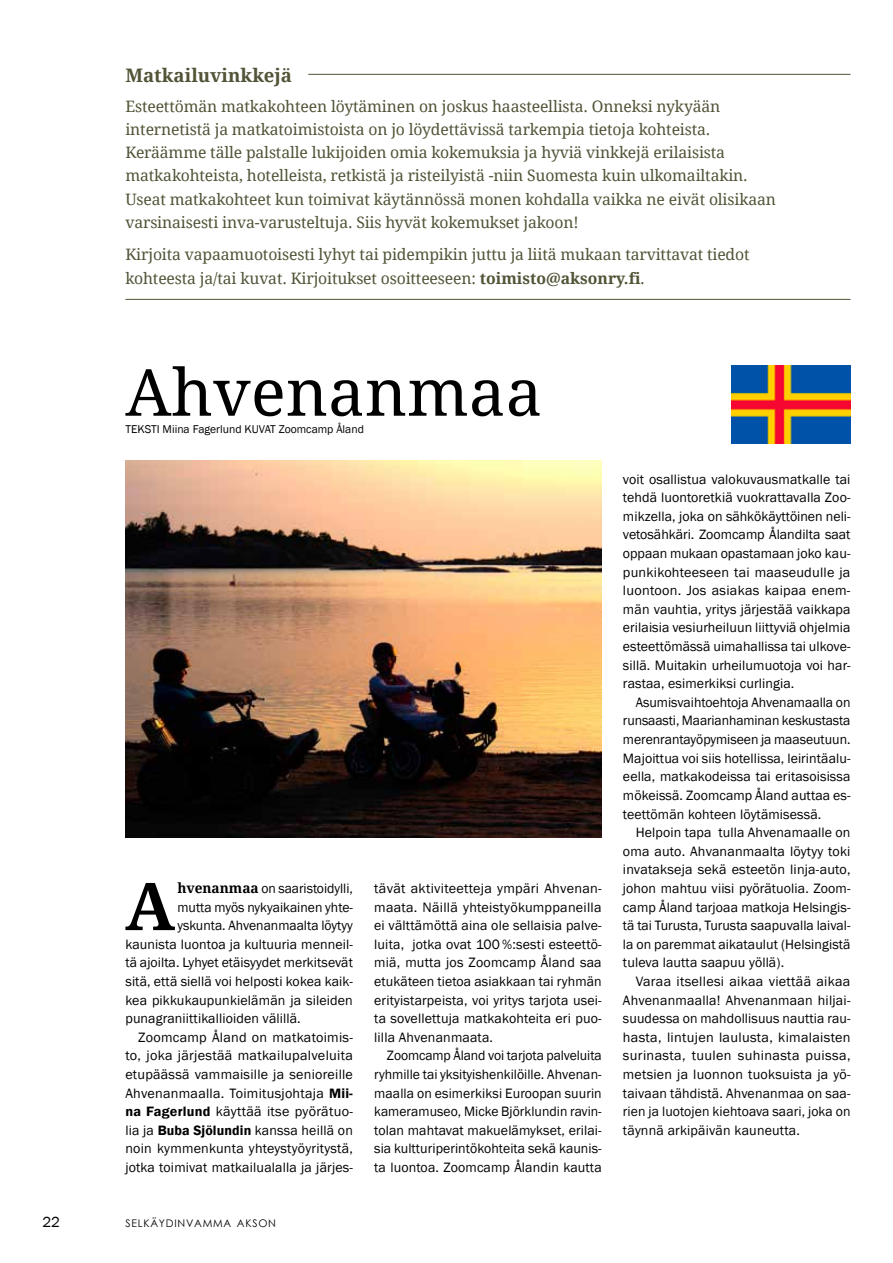
<style>
.page{position:relative;width:893px;height:1263px;background:#fff}
.page>*{position:absolute;margin:0;border:0;box-sizing:border-box;transform-origin:0 0}
.t1{font:700 66px "Droid Serif";color:#000}
.t2{font:65.1px "Droid Serif";letter-spacing:.005em;color:#000}
.t3{font:700 18.6px "Droid Serif";color:#525337}
.t4{font:15.75px/23.2px "Droid Serif";letter-spacing:-.01em;color:#525337}
.t5{font:15px "Franklin Gothic";color:#000}
.t6{font:13.95px/18.6px "Franklin Gothic";letter-spacing:.01em;color:#000;text-align:justify}
.t7{font:11.7px "Franklin Gothic";color:#000}
.t8{font:10.5px "Century Gothic";letter-spacing:.07em;color:#000}
.s1{font-weight:700}
.s2{font-style:italic}
.s3{font-family:"Droid Serif";font-weight:700}
.s4{font-weight:600}
</style>
<div class="page">
<img style="left:125px;top:461px;width:477px;height:376px">
<hr style="left:125px;top:299px;width:725px;height:1px;background:#525337">
<hr style="left:308px;top:74px;width:542px;height:1px;background:#525337">
<img style="left:731px;top:366px;width:119px;height:78px">
<h3 class="t3" style="left:125px;top:65px;width:168px">Matkailuvinkkejä</h3>
<p class="t4" style="left:125px;top:95px;width:652px">Esteettömän matkakohteen löytäminen on joskus haasteellista. Onneksi nykyään internetistä ja matkatoimistoista on jo löydettävissä tarkempia tietoja kohteista.<br>Keräämme tälle palstalle lukijoiden omia kokemuksia ja hyviä vinkkejä erilaisista matkakohteista, hotelleista, retkistä ja risteilyistä -niin Suomesta kuin ulkomailtakin.<br>Useat matkakohteet kun toimivat käytännössä monen kohdalla vaikka ne eivät olisikaan varsinaisesti inva-varusteltuja. Siis hyvät kokemukset jakoon!</p>
<p class="t4" style="left:125px;top:243px;width:626px">Kirjoita vapaamuotoisesti lyhyt tai pidempikin juttu ja liitä mukaan tarvittavat tiedot kohteesta ja/tai kuvat. Kirjoitukset osoitteeseen: <span class="s1">toimisto@aksonry.fi</span><span class="s2">.</span></p>
<h2 class="t2" style="left:125px;top:355px;width:418px">Ahvenanmaa</h2>
<p class="t7" style="left:125px;top:422px;width:240px">TEKSTI Miina Fagerlund KUVAT Zoomcamp Åland</p>
<h1 class="t1" style="left:125px;top:869px;width:51px">A</h1>
<p class="t6" style="left:177px;top:879px;width:177px"><span class="s3">hvenanmaa</span> on saaristoidylli,</p>
<p class="t6" style="left:177px;top:898px;width:177px">mutta myös nykyaikainen yhte-</p>
<p class="t6" style="left:177px;top:916px;width:177px">yskunta. Ahvenanmaalta löytyy</p>
<p class="t6" style="left:125px;top:935px;width:229px">kaunista luontoa ja kultuuria menneil-</p>
<p class="t6" style="left:125px;top:954px;width:229px">tä ajoilta. Lyhyet etäisyydet merkitsevät</p>
<p class="t6" style="left:125px;top:972px;width:229px">sitä, että siellä voi helposti kokea kaik-</p>
<p class="t6" style="left:125px;top:991px;width:229px">kea pikkukaupunkielämän ja sileiden</p>
<p class="t6" style="left:125px;top:1009px;width:177px">punagraniittikallioiden välillä.</p>
<p class="t6" style="left:138px;top:1028px;width:216px">Zoomcamp Åland on matkatoimis-</p>
<p class="t6" style="left:125px;top:1047px;width:229px">to, joka järjestää matkailupalveluita</p>
<p class="t6" style="left:125px;top:1065px;width:229px">etupäässä vammaisille ja senioreille</p>
<p class="t6" style="left:125px;top:1084px;width:229px">Ahvenanmaalla. Toimitusjohtaja <span class="s4">Mii-</span></p>
<p class="t6" style="left:125px;top:1102px;width:229px"><span class="s4">na Fagerlund</span> käyttää itse pyörätuo-</p>
<p class="t6" style="left:125px;top:1121px;width:229px">lia ja <span class="s4">Buba Sjölundin</span> kanssa heillä on</p>
<p class="t6" style="left:125px;top:1140px;width:229px">noin kymmenkunta yhteystyöyritystä,</p>
<p class="t6" style="left:125px;top:1158px;width:229px">jotka toimivat matkailualalla ja järjes-</p>
<p class="t5" style="left:43px;top:1212px;width:19px">22</p>
<p class="t8" style="left:125px;top:1216px;width:152px">SELKÄYDINVAMMA AKSON</p>
<p class="t6" style="left:374px;top:879px;width:229px">tävät aktiviteetteja ympäri Ahvenan&shy;maata. Näillä yhteistyökumppaneilla ei välttämöttä aina ole sellaisia palve&shy;luita, jotka ovat 100 %:sesti esteettö&shy;miä, mutta jos Zoomcamp Åland saa etukäteen tietoa asiakkaan tai ryhmän erityistarpeista, voi yritys tarjota usei&shy;ta sovellettuja matkakohteita eri puo&shy;lilla Ahvenanmaata.</p>
<p class="t6" style="left:374px;top:1047px;width:229px;text-indent:13px">Zoomcamp Åland voi tarjota palveluita ryhmille tai yksityishenkilöille. Ahvenan&shy;maalla on esimerkiksi Euroopan suurin kameramuseo, Micke Björklundin ravin&shy;tolan mahtavat makuelämykset, erilai&shy;sia kultturiperintökohteita sekä kaunis&shy;ta luontoa. Zoomcamp Ålandin kautta</p>
<p class="t6" style="left:623px;top:470px;width:229px">voit osallistua valokuvausmatkalle tai tehdä luontoretkiä vuokrattavalla Zoo&shy;mikzella, joka on sähkökäyttöinen neli&shy;vetosähkäri. Zoomcamp Ålandilta saat oppaan mukaan opastamaan joko kau&shy;punkikohteeseen tai maaseudulle ja luontoon. Jos asiakas kaipaa enem&shy;män vauhtia, yritys järjestää vaikkapa erilaisia vesiurheiluun liittyviä ohjelmia esteettömässä uimahallissa tai ulkove&shy;sillä. Muitakin urheilumuotoja voi har&shy;rastaa, esimerkiksi curlingia.</p>
<p class="t6" style="left:623px;top:693px;width:229px;text-indent:13px">Asumisvaihtoehtoja Ahvenamaalla on runsaasti, Maarianhaminan keskustasta merenrantayöpymiseen ja maaseutuun.<br>Majoittua voi siis hotellissa, leirintäalu&shy;eella, matkakodeissa tai eritasoisissa mökeissä. Zoomcamp Åland auttaa es&shy;teettömän kohteen löytämisessä.</p>
<p class="t6" style="left:623px;top:823px;width:229px;text-indent:13px">Helpoin tapa tulla Ahvenamaalle on oma auto. Ahvananmaalta löytyy toki invatakseja sekä esteetön linja-auto, johon mahtuu viisi pyörätuolia. Zoom&shy;camp Åland tarjoaa matkoja Helsingis&shy;tä tai Turusta, Turusta saapuvalla laival&shy;la on paremmat aikataulut (Helsingistä tuleva lautta saapuu yöllä).</p>
<p class="t6" style="left:623px;top:972px;width:229px;text-indent:13px">Varaa itsellesi aikaa viettää aikaa Ahvenanmaalla! Ahvenanmaan hiljai&shy;suudessa on mahdollisuus nauttia rau&shy;hasta, lintujen laulusta, kimalaisten surinasta, tuulen suhinasta puissa, metsien ja luonnon tuoksuista ja yö&shy;taivaan tähdistä. Ahvenanmaa on saa&shy;rien ja luotojen kiehtoava saari, joka on täynnä arkipäivän kauneutta.</p>
</div>
